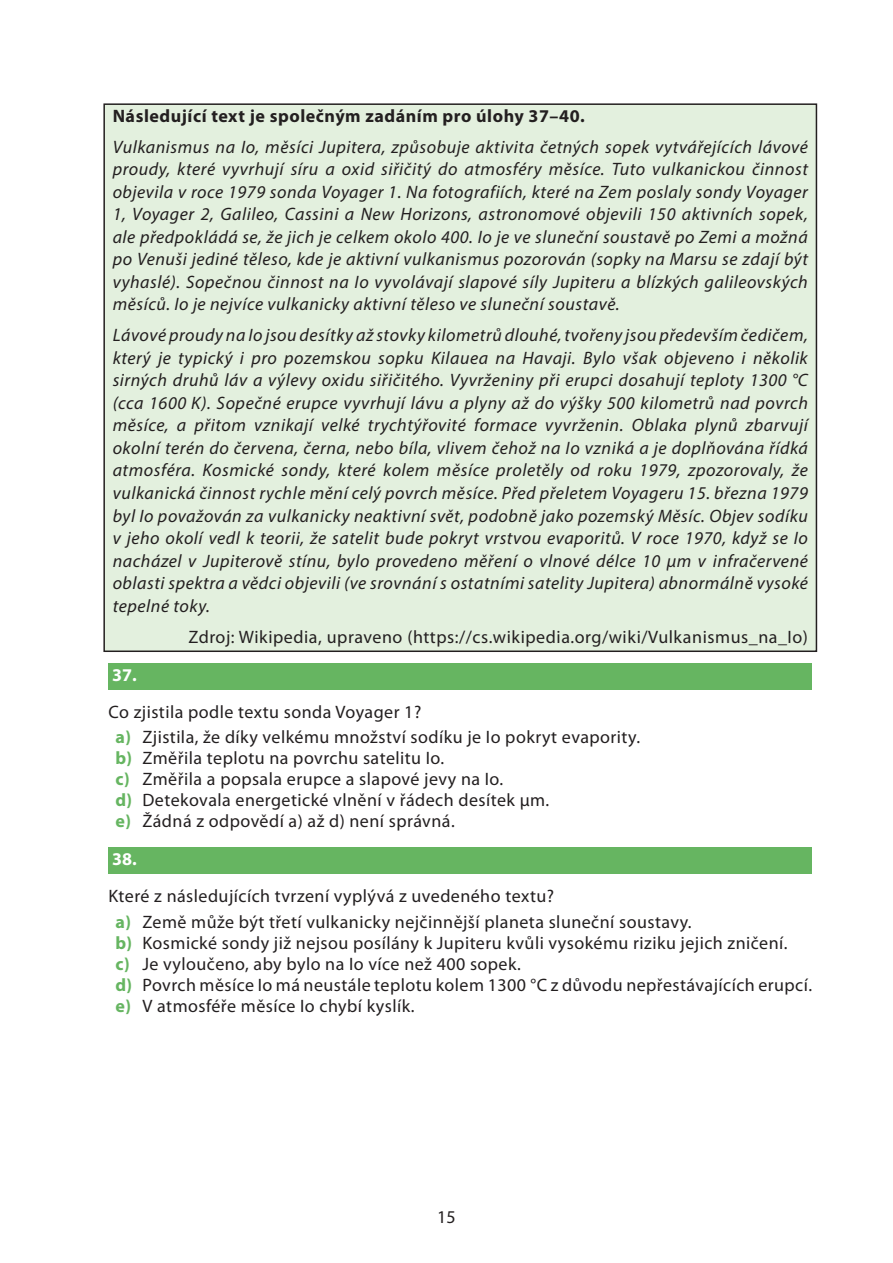
<style>
.page{position:relative;width:893px;height:1263px;background:#fff}
.page>*{position:absolute;margin:0;border:0;box-sizing:border-box;transform-origin:0 0}
.Pokyny{font:italic 18px/22.5px "Myriad Pro";letter-spacing:.03em;color:#231f20;text-align:justify}
.Pokyny_zdroj{font:18px "Myriad Pro";letter-spacing:.025em;color:#231f20}
.BLOK7{font:18px "Myriad Pro";letter-spacing:.025em;color:#231f20}
.Pokyny-2{font:700 18px "Myriad Pro";letter-spacing:.03em;color:#231f20}
.t1{font:700 18px "Myriad Pro";color:#fff}
.s1{font-weight:700;color:#66b561}
</style>
<div class="page">
<div style="left:104px;top:104px;width:712px;height:547px;background:#e3f0de"></div>
<div style="left:108px;top:663px;width:704px;height:26px;background:#66b561"></div>
<div style="left:108px;top:847px;width:704px;height:27px;background:#66b561"></div>
<p class="Pokyny-2" style="left:113px;top:104px;width:474px">Následující text je společným zadáním pro úlohy 37–40.</p>
<p class="Pokyny" style="left:113px;top:135px;width:697px">Vulkanismus na Io, měsíci Jupitera, způsobuje aktivita četných sopek vytvářejících lávové proudy, které vyvrhují síru a oxid siřičitý do atmosféry měsíce. Tuto vulkanickou činnost objevila v roce 1979 sonda Voyager 1. Na fotografiích, které na Zem poslaly sondy Voyager 1, Voyager 2, Galileo, Cassini a New Horizons, astronomové objevili 150 aktivních sopek, ale předpokládá se, že jich je celkem okolo 400. Io je ve sluneční soustavě po Zemi a možná po Venuši jediné těleso, kde je aktivní vulkanismus pozorován (sopky na Marsu se zdají být vyhaslé). Sopečnou činnost na Io vyvolávají slapové síly Jupiteru a blízkých galileovských měsíců. Io je nejvíce vulkanicky aktivní těleso ve sluneční soustavě.</p>
<p class="Pokyny" style="left:113px;top:324px;width:697px">Lávové proudy na Io jsou desítky až stovky kilometrů dlouhé, tvořeny jsou především čedičem, který je typický i pro pozemskou sopku Kilauea na Havaji. Bylo však objeveno i několik sirných druhů láv a výlevy oxidu siřičitého. Vyvrženiny při erupci dosahují teploty 1300 °C (cca 1600 K). Sopečné erupce vyvrhují lávu a plyny až do výšky 500 kilometrů nad povrch měsíce, a přitom vznikají velké trychtýřovité formace vyvrženin. Oblaka plynů zbarvují okolní terén do červena, černa, nebo bíla, vlivem čehož na Io vzniká a je doplňována řídká atmosféra. Kosmické sondy, které kolem měsíce proletěly od roku 1979, zpozorovaly, že vulkanická činnost rychle mění celý povrch měsíce. Před přeletem Voyageru 15. března 1979 byl Io považován za vulkanicky neaktivní svět, podobně jako pozemský Měsíc. Objev sodíku v jeho okolí vedl k teorii, že satelit bude pokryt vrstvou evaporitů. V roce 1970, když se Io nacházel v Jupiterově stínu, bylo provedeno měření o vlnové délce 10 µm v infračervené oblasti spektra a vědci objevili (ve srovnání s ostatními satelity Jupitera) abnormálně vysoké tepelné toky.</p>
<p class="Pokyny_zdroj" style="left:188px;top:625px;width:621px">Zdroj: Wikipedia, upraveno (https://cs.wikipedia.org/wiki/Vulkanismus_na_Io)</p>
<p class="t1" style="left:112px;top:663px;width:26px">37.</p>
<p class="BLOK7" style="left:108px;top:700px;width:314px">Co zjistila podle textu sonda Voyager 1?</p>
<p class="Pokyny_zdroj" style="left:115px;top:726px;width:526px"><span class="s1">a)</span> Zjistila, že díky velkému množství sodíku je Io pokryt evapority.</p>
<p class="Pokyny_zdroj" style="left:115px;top:747px;width:330px"><span class="s1">b)</span> Změřila teplotu na povrchu satelitu Io.</p>
<p class="Pokyny_zdroj" style="left:115px;top:768px;width:389px"><span class="s1">c)</span> Změřila a popsala erupce a slapové jevy na Io.</p>
<p class="Pokyny_zdroj" style="left:115px;top:789px;width:435px"><span class="s1">d)</span> Detekovala energetické vlnění v řádech desítek µm.</p>
<p class="Pokyny_zdroj" style="left:115px;top:810px;width:341px"><span class="s1">e)</span> Žádná z odpovědí a) až d) není správná.</p>
<p class="t1" style="left:112px;top:847px;width:26px">38.</p>
<p class="BLOK7" style="left:108px;top:885px;width:447px">Které z následujících tvrzení vyplývá z uvedeného textu?</p>
<p class="Pokyny_zdroj" style="left:115px;top:911px;width:578px"><span class="s1">a)</span> Země může být třetí vulkanicky nejčinnější planeta sluneční soustavy.</p>
<p class="Pokyny_zdroj" style="left:115px;top:932px;width:674px"><span class="s1">b)</span> Kosmické sondy již nejsou posílány k Jupiteru kvůli vysokému riziku jejich zničení.</p>
<p class="Pokyny_zdroj" style="left:115px;top:953px;width:407px"><span class="s1">c)</span> Je vyloučeno, aby bylo na Io více než 400 sopek.</p>
<p class="Pokyny_zdroj" style="left:115px;top:974px;width:698px"><span class="s1">d)</span> Povrch měsíce Io má neustále teplotu kolem 1300 °C z důvodu nepřestávajících erupcí.</p>
<p class="Pokyny_zdroj" style="left:115px;top:995px;width:301px"><span class="s1">e)</span> V atmosféře měsíce Io chybí kyslík.</p>
<p class="Pokyny_zdroj" style="left:437px;top:1206px;width:20px">15</p>
</div>
